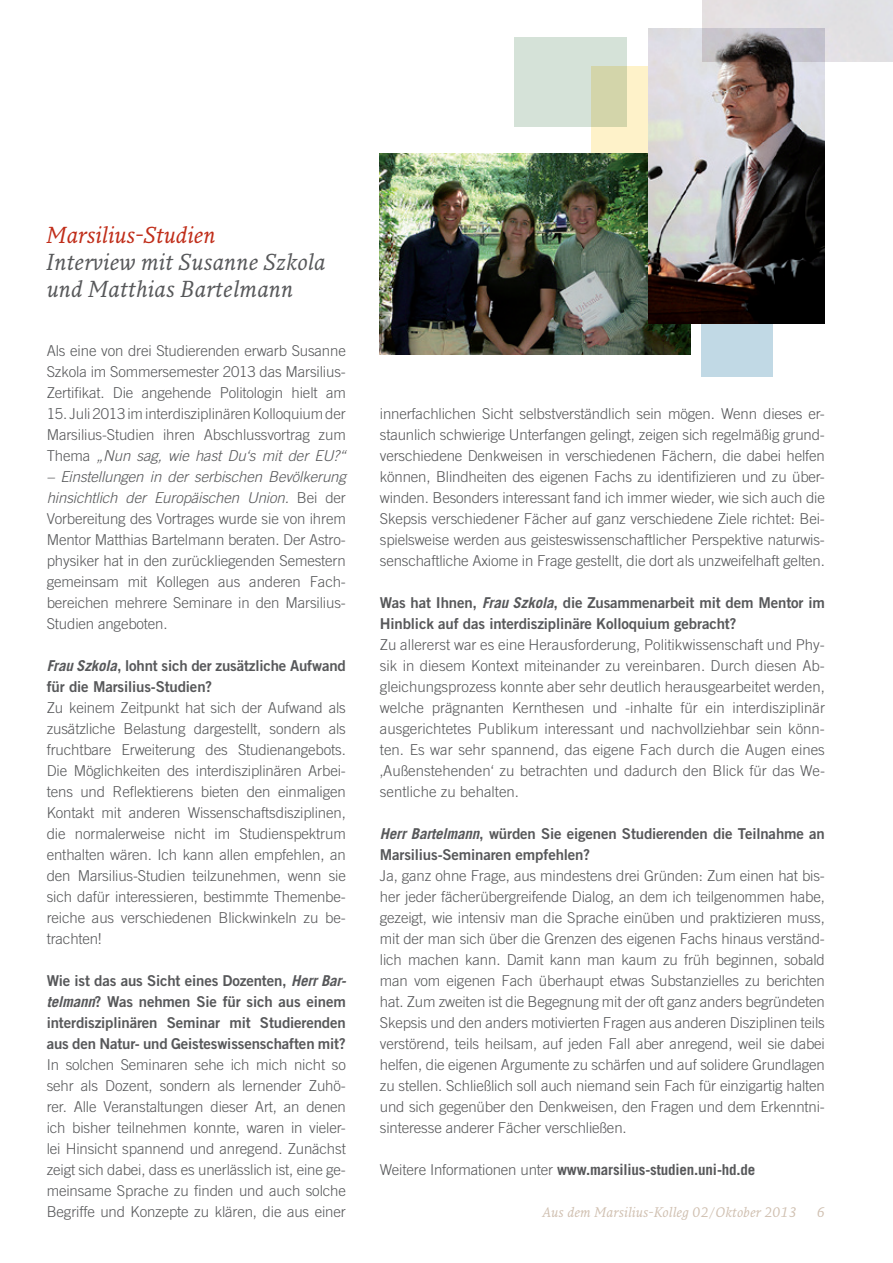
<style>
.page{position:relative;width:893px;height:1263px;background:#fff}
.page>*{position:absolute;margin:0;border:0;box-sizing:border-box;transform-origin:0 0}
.t1{font:italic 22.5px/27px "Fresco Pro";color:#57585a}
.t2{font:italic 22.5px "Fresco Pro";letter-spacing:-.01em;color:#c02d19}
.t3{font:300 15px/21px "Trade Gothic";letter-spacing:-.01em;color:#57585a;text-align:justify}
.t4{font:15px/21px "Trade Gothic Bold Two";letter-spacing:-.01em;color:#57585a}
.t5{font:700 15px "Trade Gothic";letter-spacing:-.01em;color:#57585a}
.t6{font:italic 13.5px "Fresco Pro";color:#d0c0b1}
.s1{font-style:italic}
.s2{font-family:"Trade Gothic";font-weight:700;font-style:italic}
.s3{font-weight:300}
</style>
<div class="page">
<div style="left:591px;top:66px;width:160px;height:204px;background:#fef2c9"></div>
<img style="left:380px;top:154px;width:311px;height:201px">
<img style="left:648px;top:29px;width:177px;height:294px">
<img style="left:702px;top:0;width:191px;height:62px">
<svg style="left:701px;top:309px;width:72px;height:67px;fill:#c1d9e5"></svg>
<svg style="left:514px;top:37px;width:113px;height:89px;fill:#d5e2d8"></svg>
<h1 class="t2" style="left:47px;top:220px;width:170px">Marsilius-Studien</h1>
<h1 class="t1" style="left:47px;top:247px;width:281px">Interview mit Susanne Szkola und Matthias Bartelmann</h1>
<p class="t3" style="left:47px;top:339px;width:301px">Als eine von drei Studierenden erwarb Susanne Szkola im Sommersemester 2013 das Marsilius-Zertifikat. Die angehende Politologin hielt am</p>
<p class="t3" style="left:47px;top:402px;width:301px">15. Juli 2013 im interdisziplinären Kolloquium der Marsilius-Studien ihren Abschlussvortrag zum Thema <span class="s1">„Nun sag, wie hast Du‘s mit der EU?“</span></p>
<p class="t3" style="left:47px;top:465px;width:301px"><span class="s1">– Einstellungen in der serbischen Bevölkerung hinsichtlich der Europäischen Union.</span> Bei der Vorbereitung des Vortrages wurde sie von ihrem Mentor Matthias Bartelmann beraten. Der Astro&shy;physiker hat in den zurückliegenden Semestern gemeinsam mit Kollegen aus anderen Fach&shy;bereichen mehrere Seminare in den Marsilius-Studien angeboten.</p>
<p class="t4" style="left:47px;top:654px;width:301px"><span class="s2">Frau Szkola</span>, lohnt sich der zusätzliche Aufwand für die Marsilius-Studien?</p>
<p class="t3" style="left:47px;top:696px;width:301px">Zu keinem Zeitpunkt hat sich der Aufwand als zusätzliche Belastung dargestellt, sondern als fruchtbare Erweiterung des Studienangebots.<br>Die Möglichkeiten des interdisziplinären Arbei&shy;tens und Reflektierens bieten den einmaligen Kontakt mit anderen Wissenschaftsdisziplinen, die normalerweise nicht im Studienspektrum enthalten wären. Ich kann allen empfehlen, an den Marsilius-Studien teilzunehmen, wenn sie sich dafür interessieren, bestimmte Themenbe&shy;reiche aus verschiedenen Blickwinkeln zu be&shy;trachten!</p>
<p class="t4" style="left:47px;top:969px;width:301px;text-align:justify">Wie ist das aus Sicht eines Dozenten, <span class="s2">Herr Bar&shy;telmann</span>? Was nehmen Sie für sich aus einem interdisziplinären Seminar mit Studierenden aus den Natur- und Geisteswissenschaften mit?</p>
<p class="t3" style="left:47px;top:1053px;width:301px">In solchen Seminaren sehe ich mich nicht so sehr als Dozent, sondern als lernender Zuhö&shy;rer. Alle Veranstaltungen dieser Art, an denen ich bisher teilnehmen konnte, waren in vieler&shy;lei Hinsicht spannend und anregend. Zunächst zeigt sich dabei, dass es unerlässlich ist, eine ge&shy;meinsame Sprache zu finden und auch solche Begriffe und Konzepte zu klären, die aus einer</p>
<p class="t3" style="left:380px;top:402px;width:447px">innerfachlichen Sicht selbstverständlich sein mögen. Wenn dieses er&shy;staunlich schwierige Unterfangen gelingt, zeigen sich regelmäßig grund&shy;verschiedene Denkweisen in verschiedenen Fächern, die dabei helfen können, Blindheiten des eigenen Fachs zu identifizieren und zu über&shy;winden. Besonders interessant fand ich immer wieder, wie sich auch die Skepsis verschiedener Fächer auf ganz verschiedene Ziele richtet: Bei&shy;spielsweise werden aus geisteswissenschaftlicher Perspektive naturwis&shy;senschaftliche Axiome in Frage gestellt, die dort als unzweifelhaft gelten.</p>
<p class="t4" style="left:380px;top:591px;width:446px">Was hat Ihnen, <span class="s2">Frau Szkola</span>, die Zusammenarbeit mit dem Mentor im<br>Hinblick auf das interdisziplinäre Kolloquium gebracht?</p>
<p class="t3" style="left:380px;top:633px;width:447px">Zu allererst war es eine Herausforderung, Politikwissenschaft und Phy&shy;sik in diesem Kontext miteinander zu vereinbaren. Durch diesen Ab&shy;gleichungsprozess konnte aber sehr deutlich herausgearbeitet werden, welche prägnanten Kernthesen und -inhalte für ein interdisziplinär ausgerichtetes Publikum interessant und nachvollziehbar sein könn&shy;ten. Es war sehr spannend, das eigene Fach durch die Augen eines ‚Außenstehenden‘ zu betrachten und dadurch den Blick für das We&shy;sentliche zu behalten.</p>
<p class="t4" style="left:380px;top:822px;width:447px"><span class="s2">Herr Bartelmann</span>, würden Sie eigenen Studierenden die Teilnahme an<br>Marsilius-Seminaren empfehlen?</p>
<p class="t3" style="left:380px;top:864px;width:447px">Ja, ganz ohne Frage, aus mindestens drei Gründen: Zum einen hat bis&shy;her jeder fächerübergreifende Dialog, an dem ich teilgenommen habe, gezeigt, wie intensiv man die Sprache einüben und praktizieren muss, mit der man sich über die Grenzen des eigenen Fachs hinaus verständ&shy;lich machen kann. Damit kann man kaum zu früh beginnen, sobald man vom eigenen Fach überhaupt etwas Substanzielles zu berichten hat. Zum zweiten ist die Begegnung mit der oft ganz anders begründeten Skepsis und den anders motivierten Fragen aus anderen Disziplinen teils verstörend, teils heilsam, auf jeden Fall aber anregend, weil sie dabei helfen, die eigenen Argumente zu schärfen und auf solidere Grundlagen zu stellen. Schließlich soll auch niemand sein Fach für einzigartig halten und sich gegenüber den Denkweisen, den Fragen und dem Erkenntni&shy;sinteresse anderer Fächer verschließen.</p>
<p class="t5" style="left:380px;top:1160px;width:377px"><span class="s3">Weitere Informationen unter</span> www.marsilius-studien.uni-hd.de</p>
<p class="t6" style="left:543px;top:1203px;width:255px">Aus dem Marsilius-Kolleg 02/Oktober 2013</p>
<p class="t6" style="left:817px;top:1203px;width:10px">6</p>
</div>
